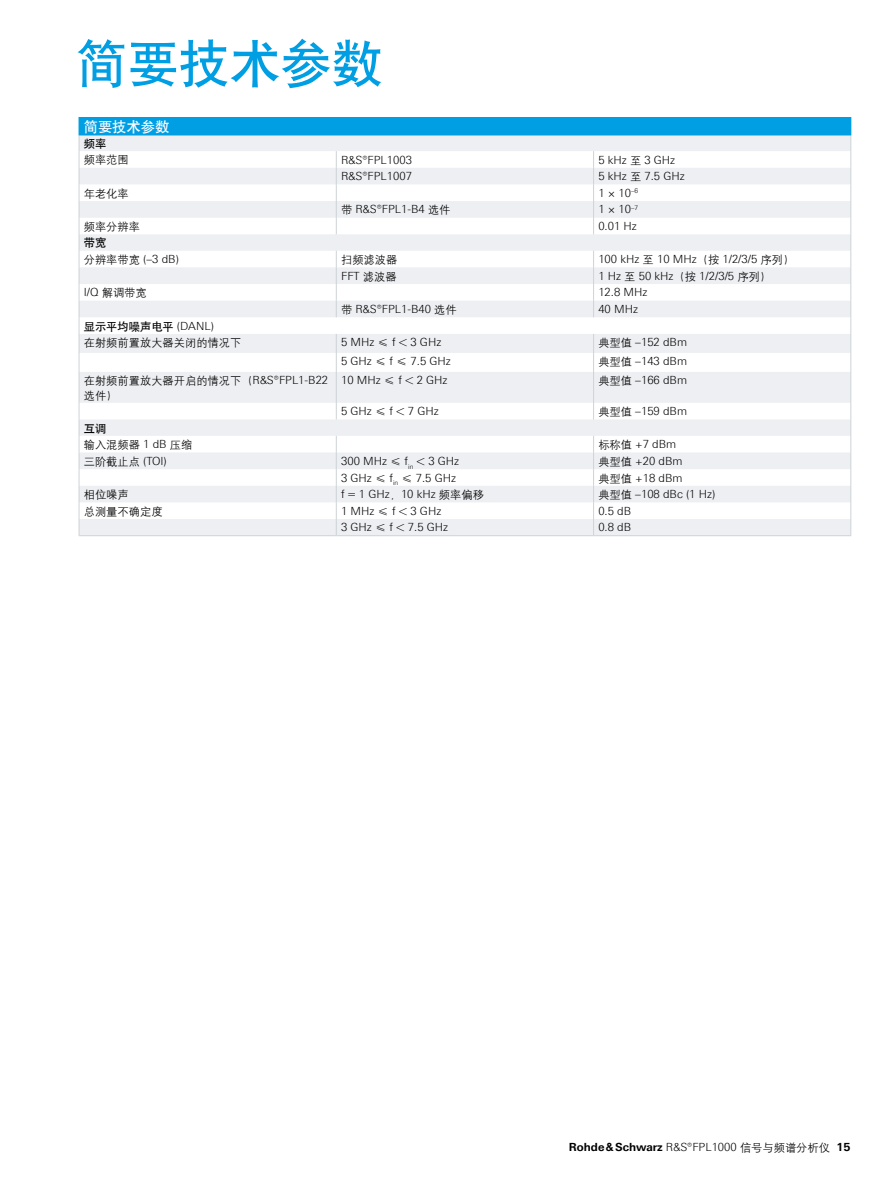
<style>
.page{position:relative;width:893px;height:1191px;background:#fff}
.page>*{position:absolute;margin:0;border:0;box-sizing:border-box;transform-origin:0 0}
.Seiten_Headline_34Pt{font:51px "H Yb 1 gj";color:#009ee3}
.Tabelleueberschrift{font:14.25px "H Yb 1 gj";color:#fff}
.Tabelletext{font:300 11.25px "Linotype Univers 330";color:#000}
.Tabelletext-2{font:11.25px/14.2px "H Yg 2 gj";color:#000}
.t1{font:700 11.25px "Linotype Univers 630";color:#000}
.Tabellefett{font:11.25px "H Yb 1 gj";color:#000}
.s1{font-family:"H Yg 2 gj";font-weight:400}
.s2{font-family:"Linotype Univers 330";font-weight:300}
</style>
<div class="page">
<div style="left:79px;top:117px;width:772px;height:18px;background:#009ee3"></div>
<svg style="left:80px;top:135px;width:770px;height:400px;fill:#edeff2"></svg>
<svg style="left:336px;top:151px;width:1px;height:83px"></svg>
<svg style="left:593px;top:151px;width:1px;height:83px"></svg>
<svg style="left:336px;top:251px;width:1px;height:66px"></svg>
<svg style="left:593px;top:251px;width:1px;height:66px"></svg>
<svg style="left:79px;top:135px;width:1px;height:237px"></svg>
<svg style="left:336px;top:334px;width:1px;height:38px"></svg>
<svg style="left:593px;top:334px;width:1px;height:38px"></svg>
<svg style="left:850px;top:135px;width:1px;height:237px"></svg>
<hr style="left:79px;top:372px;width:1px;height:31px;background:#cdd3d7">
<hr style="left:336px;top:372px;width:1px;height:31px;background:#cdd3d7">
<hr style="left:593px;top:372px;width:1px;height:31px;background:#cdd3d7">
<hr style="left:850px;top:372px;width:1px;height:31px;background:#cdd3d7">
<svg style="left:336px;top:403px;width:1px;height:16px"></svg>
<svg style="left:593px;top:403px;width:1px;height:16px"></svg>
<svg style="left:79px;top:403px;width:1px;height:132px"></svg>
<svg style="left:336px;top:436px;width:1px;height:99px"></svg>
<svg style="left:593px;top:436px;width:1px;height:99px"></svg>
<svg style="left:850px;top:403px;width:1px;height:132px"></svg>
<hr style="left:79px;top:535px;width:257px;height:1px;background:#cdd3d7">
<hr style="left:336px;top:535px;width:258px;height:1px;background:#cdd3d7">
<hr style="left:594px;top:535px;width:257px;height:1px;background:#cdd3d7">
<p class="Seiten_Headline_34Pt" style="left:76px;top:38px;width:308px">简要技术参数</p>
<p class="Tabelleueberschrift" style="left:84px;top:120px;width:87px">简要技术参数</p>
<p class="Tabellefett" style="left:84px;top:138px;width:24px">频率</p>
<p class="Tabelletext-2" style="left:84px;top:153px;width:46px">频率范围</p>
<p class="Tabelletext" style="left:341px;top:153px;width:72px">R&amp;S®FPL1003</p>
<p class="Tabelletext" style="left:598px;top:153px;width:78px">5 kHz <span class="s1">至</span> 3 GHz</p>
<p class="Tabelletext" style="left:341px;top:169px;width:72px">R&amp;S®FPL1007</p>
<p class="Tabelletext" style="left:598px;top:169px;width:88px">5 kHz <span class="s1">至</span> 7.5 GHz</p>
<p class="Tabelletext-2" style="left:84px;top:186px;width:46px">年老化率</p>
<p class="Tabelletext" style="left:598px;top:186px;width:41px">1 × 10<sup>–6</sup></p>
<p class="Tabelletext" style="left:341px;top:203px;width:111px"><span class="s1">带</span> R&amp;S®FPL1-B4 <span class="s1">选件</span></p>
<p class="Tabelletext" style="left:598px;top:203px;width:41px">1 × 10<sup>–7</sup></p>
<p class="Tabelletext-2" style="left:84px;top:219px;width:58px">频率分辨率</p>
<p class="Tabelletext" style="left:598px;top:219px;width:40px">0.01 Hz</p>
<p class="Tabellefett" style="left:84px;top:237px;width:24px">带宽</p>
<p class="Tabelletext" style="left:84px;top:252px;width:97px"><span class="s1">分辨率带宽</span> (–3 dB)</p>
<p class="Tabelletext-2" style="left:341px;top:252px;width:58px">扫频滤波器</p>
<p class="Tabelletext" style="left:598px;top:252px;width:198px">100 kHz <span class="s1">至</span> 10 MHz<span class="s1">（按</span> 1/2/3/5 <span class="s1">序列）</span></p>
<p class="Tabelletext" style="left:341px;top:269px;width:57px">FFT <span class="s1">滤波器</span></p>
<p class="Tabelletext" style="left:598px;top:269px;width:174px">1 Hz <span class="s1">至</span> 50 kHz<span class="s1">（按</span> 1/2/3/5 <span class="s1">序列）</span></p>
<p class="Tabelletext-2" style="left:84px;top:286px;width:64px"><span class="s2">I/Q</span> 解调带宽</p>
<p class="Tabelletext" style="left:598px;top:286px;width:51px">12.8 MHz</p>
<p class="Tabelletext" style="left:341px;top:302px;width:117px"><span class="s1">带</span> R&amp;S®FPL1-B40 <span class="s1">选件</span></p>
<p class="Tabelletext" style="left:598px;top:302px;width:41px">40 MHz</p>
<p class="Tabellefett" style="left:84px;top:321px;width:132px">显示平均噪声电平 <span class="s2">(DANL)</span></p>
<p class="Tabelletext-2" style="left:84px;top:335px;width:159px">在射频前置放大器关闭的情况下</p>
<p class="Tabelletext" style="left:341px;top:336px;width:102px">5 MHz <span class="s1">≤</span> f <span class="s1">&lt;</span> 3 GHz</p>
<p class="Tabelletext" style="left:598px;top:336px;width:90px"><span class="s1">典型值</span> –152 dBm</p>
<p class="Tabelletext" style="left:341px;top:355px;width:111px">5 GHz <span class="s1">≤</span> f <span class="s1">≤</span> 7.5 GHz</p>
<p class="Tabelletext" style="left:598px;top:355px;width:90px"><span class="s1">典型值</span> –143 dBm</p>
<p class="Tabelletext-2" style="left:84px;top:374px;width:246px">在射频前置放大器开启的情况下（<span class="s2">R&amp;S®FPL1-B22</span>选件）</p>
<p class="Tabelletext" style="left:341px;top:374px;width:108px">10 MHz <span class="s1">≤</span> f <span class="s1">&lt;</span> 2 GHz</p>
<p class="Tabelletext" style="left:598px;top:374px;width:90px"><span class="s1">典型值</span> –166 dBm</p>
<p class="Tabelletext" style="left:341px;top:404px;width:99px">5 GHz <span class="s1">≤</span> f <span class="s1">&lt;</span> 7 GHz</p>
<p class="Tabelletext" style="left:598px;top:404px;width:90px"><span class="s1">典型值</span> –159 dBm</p>
<p class="Tabellefett" style="left:84px;top:422px;width:24px">互调</p>
<p class="Tabelletext-2" style="left:84px;top:438px;width:110px">输入混频器 <span class="s2">1 dB</span> 压缩</p>
<p class="Tabelletext" style="left:598px;top:437px;width:79px"><span class="s1">标称值</span> +7 dBm</p>
<p class="Tabelletext-2" style="left:84px;top:454px;width:85px">三阶截止点 <span class="s2">(TOI)</span></p>
<p class="Tabelletext" style="left:341px;top:454px;width:120px">300 MHz <span class="s1">≤</span> f<sub>in</sub> <span class="s1">&lt;</span> 3 GHz</p>
<p class="Tabelletext" style="left:598px;top:454px;width:86px"><span class="s1">典型值</span> +20 dBm</p>
<p class="Tabelletext" style="left:341px;top:471px;width:117px">3 GHz <span class="s1">≤</span> f<sub>in</sub> <span class="s1">≤</span> 7.5 GHz</p>
<p class="Tabelletext" style="left:598px;top:471px;width:86px"><span class="s1">典型值</span> +18 dBm</p>
<p class="Tabelletext-2" style="left:84px;top:487px;width:46px">相位噪声</p>
<p class="Tabelletext" style="left:341px;top:487px;width:144px">f <span class="s1">=</span> 1 GHz<span class="s1">，</span>10 kHz <span class="s1">频率偏移</span></p>
<p class="Tabelletext" style="left:598px;top:487px;width:119px"><span class="s1">典型值</span> –108 dBc (1 Hz)</p>
<p class="Tabelletext-2" style="left:84px;top:504px;width:80px">总测量不确定度</p>
<p class="Tabelletext" style="left:341px;top:504px;width:102px">1 MHz <span class="s1">≤</span> f <span class="s1">&lt;</span> 3 GHz</p>
<p class="Tabelletext" style="left:598px;top:504px;width:34px">0.5 dB</p>
<p class="Tabelletext" style="left:341px;top:521px;width:109px">3 GHz <span class="s1">≤</span> f <span class="s1">&lt;</span> 7.5 GHz</p>
<p class="Tabelletext" style="left:598px;top:521px;width:34px">0.8 dB</p>
<p class="t1" style="left:569px;top:1139px;width:283px">Rohde&amp;Schwarz <span class="s2">R&amp;S®FPL1000</span> <span class="s1">信号与频谱分析仪</span> 15</p>
</div>
